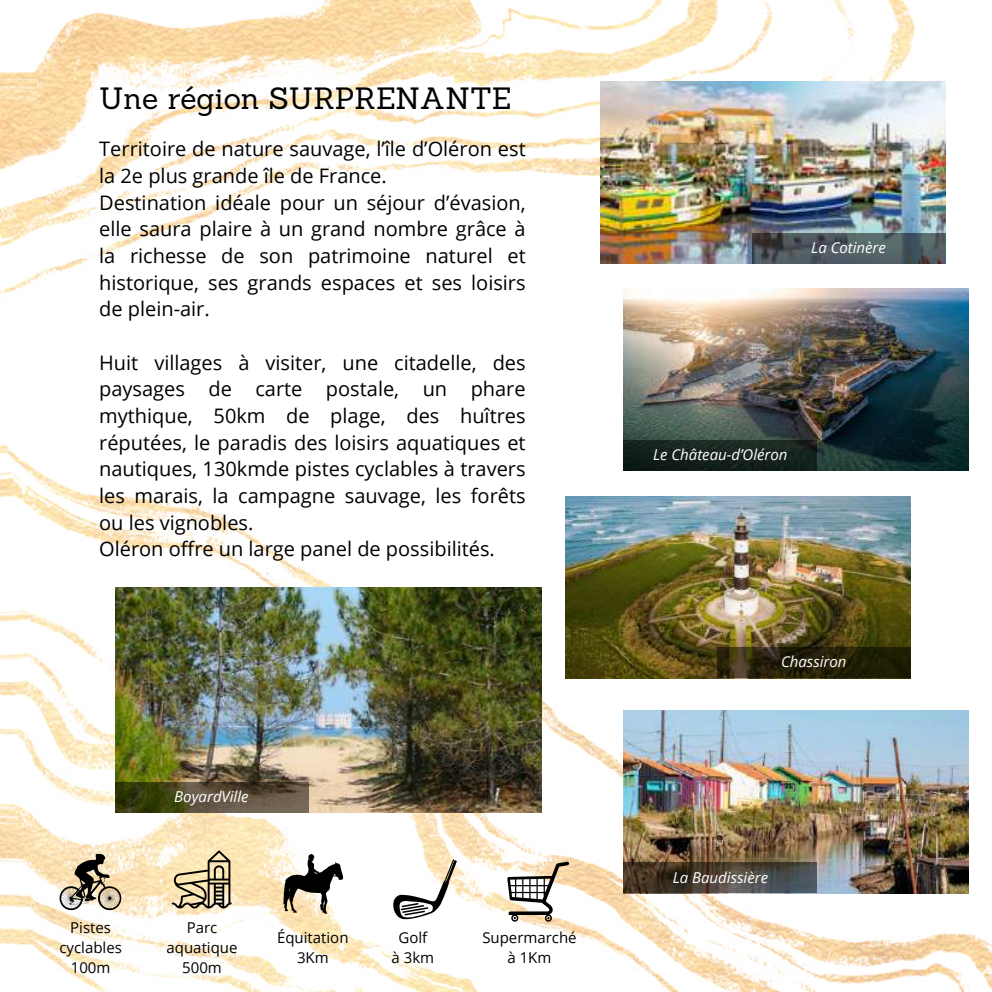
<style>
.page{position:relative;width:992px;height:992px;background:#fff}
.page>*{position:absolute;margin:0;border:0;box-sizing:border-box;transform-origin:0 0}
.t1{font:30px "Sanchez";color:#000}
.t2{font:20px/26.8px "Open Sans";color:#000}
.t3{font:15px/20px "Open Sans";color:#000;text-align:center}
.t4{font:italic 15px "Open Sans";color:#fff}
</style>
<div class="page">
<img style="left:0;top:0;width:992px;height:992px">
<img style="left:600px;top:82px;width:345px;height:182px">
<img style="left:624px;top:289px;width:345px;height:182px">
<img style="left:565px;top:496px;width:345px;height:182px">
<img style="left:115px;top:587px;width:426px;height:225px">
<img style="left:624px;top:711px;width:345px;height:182px">
<svg style="left:752px;top:233px;width:193px;height:31px;background:#4c575c"></svg>
<div style="left:624px;top:440px;width:193px;height:31px;background:linear-gradient(to right,#121f1c,#192620)"></div>
<svg style="left:717px;top:647px;width:193px;height:31px;background:#27220a"></svg>
<svg style="left:624px;top:862px;width:193px;height:31px;background:#474138"></svg>
<svg style="left:115px;top:782px;width:193px;height:30px;background:#514b2e"></svg>
<svg style="left:60px;top:854px;width:61px;height:56px;background:#ac9f88"></svg>
<svg style="left:507px;top:862px;width:62px;height:60px"></svg>
<svg style="left:172px;top:850px;width:60px;height:58px;background:#b6a886"></svg>
<svg style="left:283px;top:854px;width:60px;height:60px"></svg>
<svg style="left:393px;top:859px;width:64px;height:60px"></svg>
<h1 class="t1" style="left:99px;top:78px;width:414px">Une région SURPRENANTE</h1>
<p class="t2" style="left:99px;top:135px;width:428px">Territoire de nature sauvage, l’île d’Oléron est la 2e plus grande île de France.<br>Destination idéale pour un séjour d’évasion, elle saura plaire à un grand nombre grâce à la richesse de son patrimoine naturel et historique, ses grands espaces et ses loisirs de plein-air.</p>
<p class="t2" style="left:99px;top:349px;width:428px">Huit villages à visiter, une citadelle, des paysages de carte postale, un phare mythique, 50km de plage, des huîtres réputées, le paradis des loisirs aquatiques et nautiques, 130kmde pistes cyclables à travers les marais, la campagne sauvage, les forêts ou les vignobles.<br>Oléron offre un large panel de possibilités.</p>
<p class="t4" style="left:174px;top:786px;width:76px">BoyardVille</p>
<p class="t3" style="left:59px;top:917px;width:64px">Pistes cyclables<br>100m</p>
<p class="t3" style="left:167px;top:917px;width:72px">Parc aquatique<br>500m</p>
<p class="t3" style="left:277px;top:927px;width:73px">Équitation<br>3Km</p>
<p class="t3" style="left:392px;top:927px;width:44px">Golf<br>à 3km</p>
<p class="t3" style="left:482px;top:927px;width:96px">Supermarché à 1Km</p>
<p class="t4" style="left:811px;top:237px;width:76px">La Cotinère</p>
<p class="t4" style="left:653px;top:444px;width:136px">Le Château-d’Oléron</p>
<p class="t4" style="left:781px;top:651px;width:67px">Chassiron</p>
<p class="t4" style="left:673px;top:867px;width:97px">La Baudissière</p>
</div>
